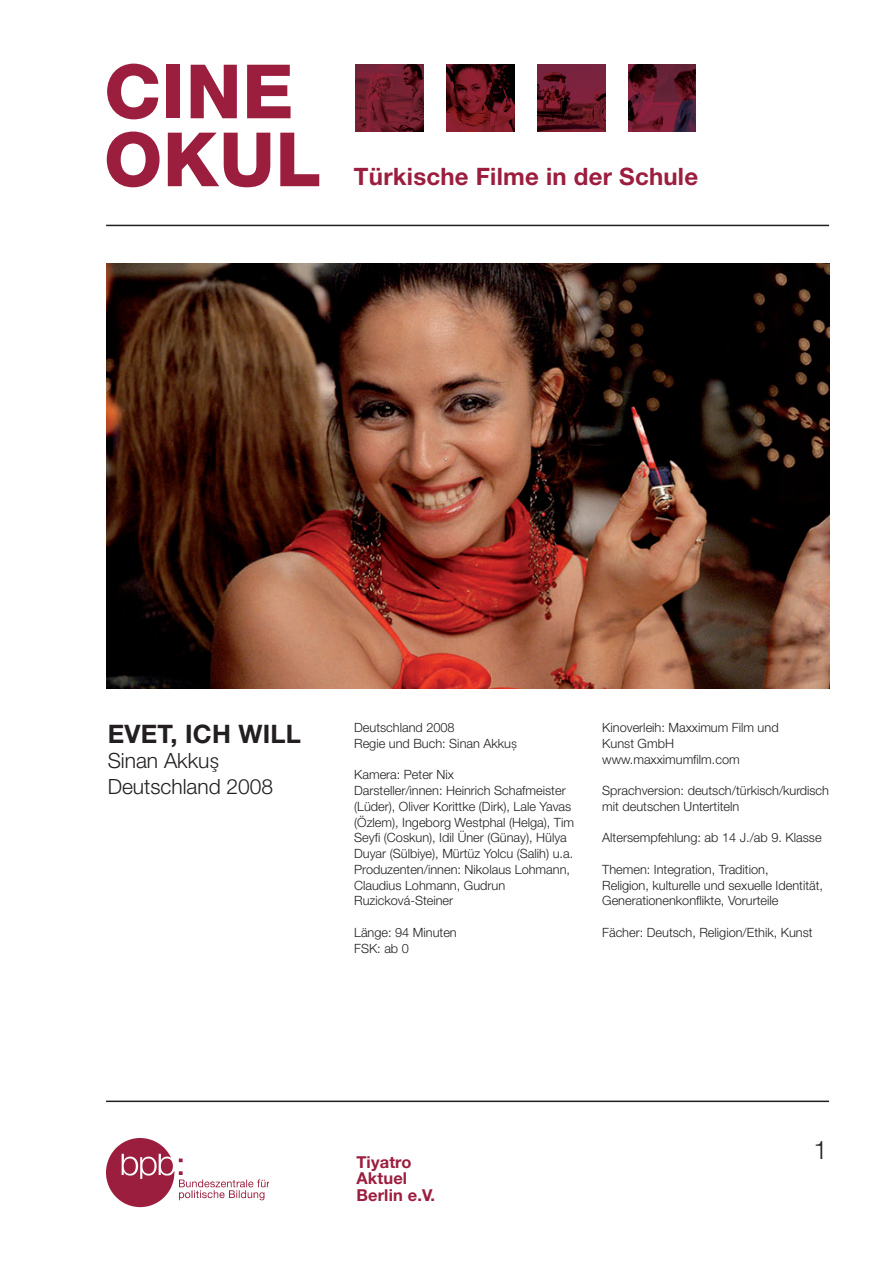
<style>
.page{position:relative;width:893px;height:1263px;background:#fff}
.page>*{position:absolute;margin:0;border:0;box-sizing:border-box;transform-origin:0 0}
.t1{font:800 75px/67.9px "Helvetica Neue LT";letter-spacing:.01em;color:#9c1e3e}
.t2{font:700 25.5px "Helvetica Neue LT";letter-spacing:.01em;color:#231f20}
.t3{font:300 25.5px "Helvetica Neue LT";color:#231f20}
.t4{font:700 24px "Helvetica Neue LT";letter-spacing:.01em;color:#9c1e3e}
.t5{font:300 21px/25.5px "Helvetica Neue LT";color:#231f20}
.t6{font:700 16.5px/16.5px "Helvetica Neue LT";letter-spacing:.01em;color:#9c1e3e}
.t7{font:300 12.75px/15.8px "Helvetica Neue LT";color:#231f20}
.s1{font-family:"Linotype Univers 330"}
</style>
<div class="page">
<hr style="left:106px;top:225px;width:723px;height:1px;background:#231f20">
<hr style="left:106px;top:1101px;width:723px;height:1px;background:#231f20">
<img style="left:106px;top:264px;width:723px;height:425px">
<img style="left:356px;top:64px;width:67px;height:68px">
<img style="left:447px;top:64px;width:67px;height:68px">
<img style="left:628px;top:64px;width:68px;height:68px">
<img style="left:537px;top:64px;width:68px;height:68px">
<img style="left:106px;top:1139px;width:162px;height:69px">
<h1 class="t1" style="left:104px;top:64px;width:219px">CINE<br>OKUL</h1>
<h3 class="t4" style="left:354px;top:168px;width:346px">Türkische Filme in der Schule</h3>
<h2 class="t2" style="left:108px;top:725px;width:195px">EVET, ICH WILL</h2>
<h3 class="t5" style="left:108px;top:750px;width:167px">Sinan Akku<span class="s1">ş<br></span>Deutschland 2008</h3>
<p class="t7" style="left:354px;top:721px;width:165px">Deutschland 2008<br>Regie und Buch: Sinan Akku<span class="s1">ș</span></p>
<p class="t7" style="left:354px;top:768px;width:222px">Kamera: Peter Nix<br>Darsteller/innen: Heinrich Schafmeister (Lüder), Oliver Korittke (Dirk), Lale Yavas (Özlem), Ingeborg Westphal (Helga), Tim Seyfi (Coskun), Idil Üner (Günay), Hülya Duyar (Sülbiye), Mürtüz Yolcu (Salih) u.a.<br>Produzenten/innen: Nikolaus Lohmann, Claudius Lohmann, Gudrun Ruzicková-Steiner</p>
<p class="t7" style="left:354px;top:926px;width:104px">Länge: 94 Minuten<br>FSK: ab 0</p>
<p class="t7" style="left:602px;top:721px;width:178px">Kinoverleih: Maxximum Film und<br>Kunst GmbH www.maxximumfilm.com</p>
<p class="t7" style="left:602px;top:784px;width:228px">Sprachversion: deutsch/türkisch/kurdisch mit deutschen Untertiteln</p>
<p class="t7" style="left:602px;top:831px;width:221px">Altersempfehlung: ab 14 J./ab 9. Klasse</p>
<p class="t7" style="left:602px;top:863px;width:222px">Themen: Integration, Tradition,<br>Religion, kulturelle und sexuelle Identität,<br>Generationenkonflikte, Vorurteile</p>
<p class="t7" style="left:602px;top:926px;width:212px">Fächer: Deutsch, Religion/Ethik, Kunst</p>
<p class="t6" style="left:356px;top:1155px;width:80px">Tiyatro<br>Aktuel<br>Berlin e.V.</p>
<h2 class="t3" style="left:813px;top:1140px;width:16px">1</h2>
</div>
